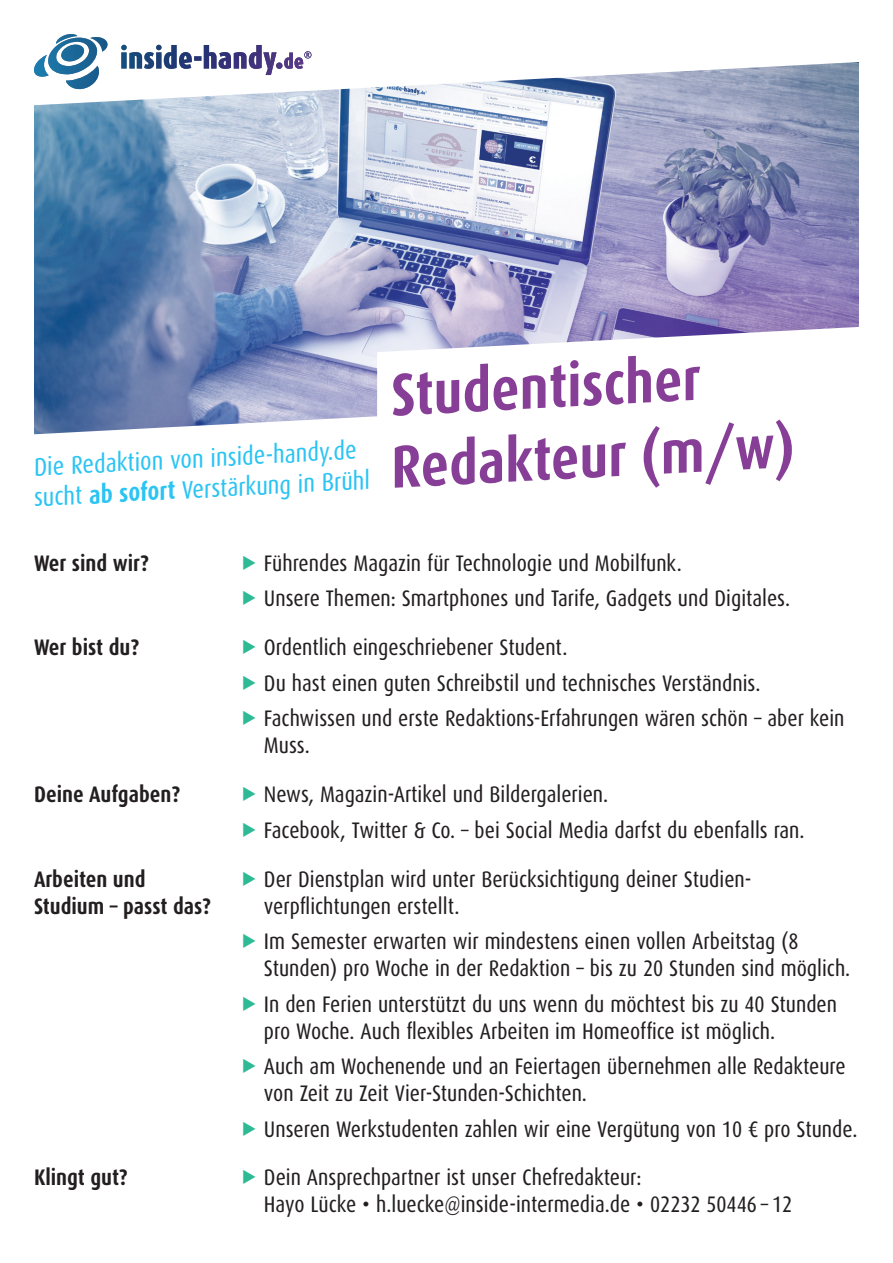
<style>
.page{position:relative;width:893px;height:1263px;background:#fff}
.page>*{position:absolute;margin:0;border:0;box-sizing:border-box;transform-origin:0 0}
.t1{font:700 60px/72px "Dax Condensed";color:#873e97}
.t2{font:25.5px/30.6px "Dax Condensed";color:#2bc4f3}
.t3{font:22.5px/27px "Dax Condensed";color:#231f20}
.t4{font:700 22.5px/27px "Dax Condensed";color:#231f20}
.s1{font-weight:700}
</style>
<div class="page">
<img style="left:34px;top:107px;width:825px;height:305px">
<svg style="left:34px;top:53px;width:825px;height:54px"></svg>
<svg style="left:377px;top:325px;width:482px;height:87px"></svg>
<svg style="left:48px;top:34px;width:263px;height:41px"></svg>
<svg style="left:34px;top:412px;width:344px;height:23px"></svg>
<p class="t2" style="left:31px;top:452px;width:338px;rotate:-3deg">Die Redaktion von inside-handy.de sucht <span class="s1">ab sofort</span> Verstärkung in Brühl</p>
<h1 class="t1" style="left:384px;top:360px;width:405px;rotate:-3deg">Studentischer<br>Redakteur (m/w)</h1>
<p class="t4" style="left:34px;top:550px;width:116px">Wer sind wir?</p>
<p class="t3" style="left:264px;top:545px;width:528px;line-height:35.5px">Führendes Magazin für Technologie und Mobilfunk.<br>Unsere Themen: Smartphones und Tarife, Gadgets und Digitales.</p>
<p class="t4" style="left:34px;top:634px;width:107px">Wer bist du?</p>
<p class="t3" style="left:264px;top:630px;width:582px;line-height:35.5px">Ordentlich eingeschriebener Student.<br>Du hast einen guten Schreibstil und technisches Verständnis.<br>Fachwissen und erste Redaktions-Erfahrungen wären schön – aber kein</p>
<p class="t3" style="left:264px;top:732px;width:47px">Muss.</p>
<p class="t4" style="left:34px;top:781px;width:148px">Deine Aufgaben?</p>
<p class="t3" style="left:264px;top:777px;width:542px;line-height:35.5px">News, Magazin-Artikel und Bildergalerien.<br>Facebook, Twitter &amp; Co. – bei Social Media darfst du ebenfalls ran.</p>
<p class="t4" style="left:34px;top:865px;width:179px">Arbeiten und<br>Studium – passt das?</p>
<p class="t3" style="left:264px;top:865px;width:489px">Der Dienstplan wird unter Berücksichtigung deiner Studien&shy;verpflichtungen erstellt.</p>
<p class="t3" style="left:264px;top:928px;width:588px">Im Semester erwarten wir mindestens einen vollen Arbeitstag (8<br>Stunden) pro Woche in der Redaktion – bis zu 20 Stunden sind möglich.</p>
<p class="t3" style="left:264px;top:990px;width:575px">In den Ferien unterstützt du uns wenn du möchtest bis zu 40 Stunden pro Woche. Auch flexibles Arbeiten im Homeoffice ist möglich.</p>
<p class="t3" style="left:264px;top:1053px;width:583px">Auch am Wochenende und an Feiertagen übernehmen alle Redakteure von Zeit zu Zeit Vier-Stunden-Schichten.</p>
<p class="t3" style="left:264px;top:1115px;width:595px">Unseren Werkstudenten zahlen wir eine Vergütung von 10 € pro Stunde.</p>
<p class="t4" style="left:34px;top:1164px;width:95px">Klingt gut?</p>
<p class="t3" style="left:264px;top:1164px;width:530px">Dein Ansprechpartner ist unser Chefredakteur:<br>Hayo Lücke • h.luecke@inside-intermedia.de • 02232 50446 – 12</p>
</div>
